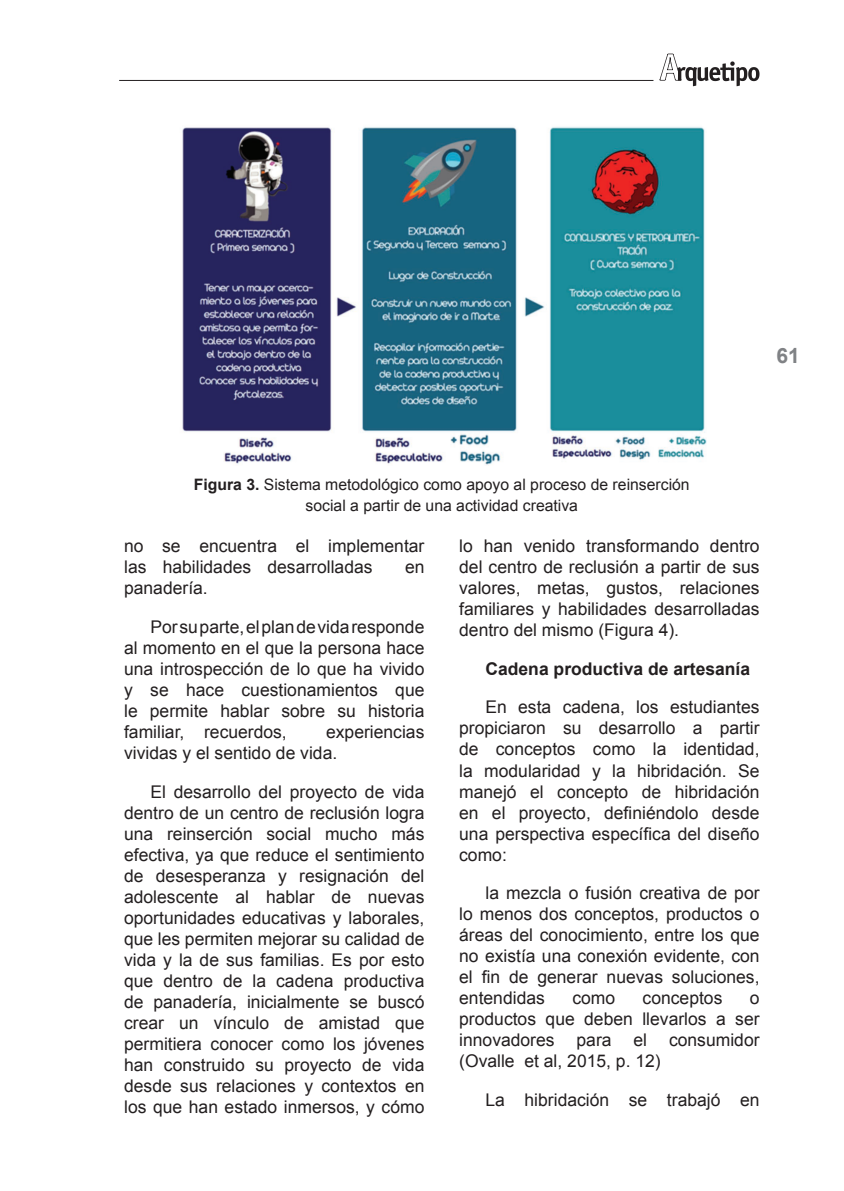
<style>
.page{position:relative;width:844px;height:1191px;background:#fff}
.page>*{position:absolute;margin:0;border:0;box-sizing:border-box;transform-origin:0 0}
.t1{font:700 21px "Arial";color:#808285}
.t2{font:17.5px/21px "Arial";color:#231f20;text-align:justify}
.t3{font:700 17.5px "Arial";color:#231f20}
.t4{font:15.75px/21px "Arial";color:#231f20;text-align:center}
.s1{font-weight:700}
</style>
<div class="page">
<hr style="left:119px;top:80px;width:534px;height:1px;background:#231f20">
<svg style="left:659px;top:54px;width:100px;height:32px"></svg>
<img style="left:182px;top:127px;width:525px;height:338px">
<p class="t1" style="left:776px;top:341px;width:25px">61</p>
<p class="t4" style="left:194px;top:474px;width:497px"><span class="s1">Figura 3.</span> Sistema metodológico como apoyo al proceso de reinserción social a partir de una actividad creativa</p>
<p class="t2" style="left:124px;top:536px;width:302px">no se encuentra el implementar las habilidades desarrolladas</p>
<p class="t2" style="left:405px;top:557px;width:21px">en</p>
<p class="t2" style="left:124px;top:578px;width:85px">panadería.</p>
<p class="t2" style="left:124px;top:616px;width:302px;text-indent:26px">Por su parte, el plan de vida responde al momento en el que la persona hace una introspección de lo que ha vivido y se hace cuestionamientos que le permite hablar sobre su historia familiar, recuerdos,</p>
<p class="t2" style="left:124px;top:721px;width:302px;text-indent:202px">experiencias vividas y el sentido de vida.</p>
<p class="t2" style="left:124px;top:781px;width:302px;text-indent:26px">El desarrollo del proyecto de vida dentro de un centro de reclusión logra una reinserción social mucho más efectiva, ya que reduce el sentimiento de desesperanza y resignación del adolescente al hablar de nuevas oportunidades educativas y laborales, que les permiten mejorar su calidad de vida y la de sus familias. Es por esto que dentro de la cadena productiva de panadería, inicialmente se buscó crear un vínculo de amistad que permitiera conocer como los jóvenes han construido su proyecto de vida desde sus relaciones y contextos en los que han estado inmersos, y cómo</p>
<p class="t2" style="left:459px;top:536px;width:302px">lo han venido transformando dentro del centro de reclusión a partir de sus valores, metas, gustos, relaciones familiares y habilidades desarrolladas dentro del mismo (Figura 4).</p>
<p class="t3" style="left:485px;top:657px;width:266px">Cadena productiva de artesanía</p>
<p class="t2" style="left:459px;top:697px;width:302px;text-indent:26px">En esta cadena, los estudiantes propiciaron su desarrollo a partir de conceptos como la identidad, la modularidad y la hibridación. Se manejó el concepto de hibridación en el proyecto, definiéndolo desde una perspectiva específica del diseño como:</p>
<p class="t2" style="left:459px;top:882px;width:302px;text-indent:26px">la mezcla o fusión creativa de por lo menos dos conceptos, productos o áreas del conocimiento, entre los que no existía una conexión evidente, con el fin de generar nuevas soluciones, entendidas</p>
<p class="t2" style="left:572px;top:987px;width:44px">como</p>
<p class="t2" style="left:642px;top:987px;width:81px">conceptos</p>
<p class="t2" style="left:459px;top:987px;width:302px;text-indent:290px">o productos que deben llevarlos a ser innovadores</p>
<p class="t2" style="left:576px;top:1029px;width:37px">para</p>
<p class="t2" style="left:633px;top:1029px;width:15px">el</p>
<p class="t2" style="left:669px;top:1029px;width:92px">consumidor</p>
<p class="t2" style="left:459px;top:1050px;width:203px">(Ovalle et al, 2015, p. 12)</p>
<p class="t2" style="left:485px;top:1089px;width:275px">La hibridación se trabajó en</p>
</div>
